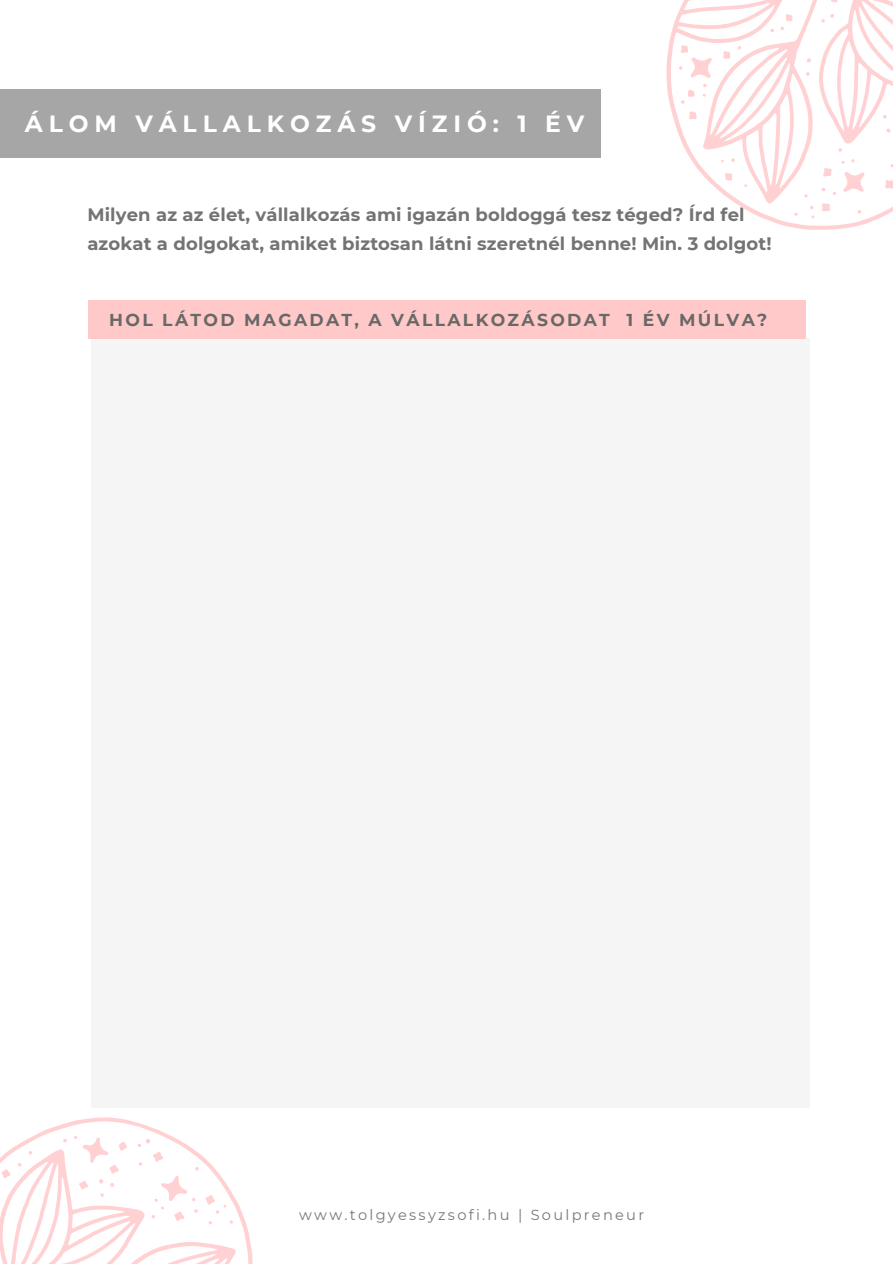
<style>
.page{position:relative;width:893px;height:1264px;background:#fff}
.page>*{position:absolute;margin:0;border:0;box-sizing:border-box;transform-origin:0 0}
.t1{font:700 23.4px "Montserrat";letter-spacing:.255em;color:#fff}
.t2{font:700 18px/29.2px "Montserrat";letter-spacing:.01em;color:#737373}
.t3{font:700 17.25px "Montserrat";letter-spacing:.135em;color:#696868}
.t4{font:14.55px "Montserrat";letter-spacing:.155em;color:#777}
</style>
<div class="page">
<div style="left:91px;top:338px;width:718px;height:769px;background:#f5f5f5"></div>
<div style="left:88px;top:301px;width:717px;height:37px;background:#ffc9c9"></div>
<div style="left:0;top:89px;width:600px;height:69px;background:#a6a6a6"></div>
<svg style="left:0;top:1117px;width:253px;height:146px"></svg>
<svg style="left:63px;top:1138px;width:4px;height:4px"></svg>
<svg style="left:1px;top:1162px;width:21px;height:17px"></svg>
<svg style="left:28px;top:1150px;width:5px;height:5px"></svg>
<svg style="left:73px;top:1133px;width:55px;height:64px"></svg>
<svg style="left:137px;top:1138px;width:96px;height:86px"></svg>
<svg style="left:666px;top:0;width:226px;height:230px"></svg>
<svg style="left:881px;top:177px;width:11px;height:15px"></svg>
<svg style="left:722px;top:170px;width:12px;height:13px"></svg>
<svg style="left:828px;top:0;width:11px;height:5px"></svg>
<svg style="left:805px;top:58px;width:6px;height:5px"></svg>
<svg style="left:885px;top:128px;width:6px;height:5px"></svg>
<svg style="left:805px;top:71px;width:5px;height:6px"></svg>
<svg style="left:882px;top:114px;width:5px;height:5px"></svg>
<svg style="left:820px;top:13px;width:14px;height:10px"></svg>
<svg style="left:889px;top:163px;width:3px;height:5px"></svg>
<svg style="left:769px;top:12px;width:25px;height:21px"></svg>
<svg style="left:730px;top:157px;width:5px;height:6px"></svg>
<svg style="left:678px;top:43px;width:63px;height:79px"></svg>
<svg style="left:720px;top:159px;width:4px;height:4px"></svg>
<svg style="left:743px;top:184px;width:4px;height:4px"></svg>
<svg style="left:793px;top:147px;width:79px;height:72px"></svg>
<p class="t1" style="left:25px;top:109px;width:560px">ÁLOM VÁLLALKOZÁS VÍZIÓ: 1 ÉV</p>
<p class="t2" style="left:87px;top:200px;width:685px">Milyen az az élet, vállalkozás ami igazán boldoggá tesz téged? Írd fel azokat a dolgokat, amiket biztosan látni szeretnél benne! Min. 3 dolgot!</p>
<p class="t3" style="left:109px;top:309px;width:659px">HOL LÁTOD MAGADAT, A VÁLLALKOZÁSODAT 1 ÉV MÚLVA?</p>
<p class="t4" style="left:299px;top:1205px;width:346px">www.tolgyessyzsofi.hu | Soulpreneur</p>
</div>
